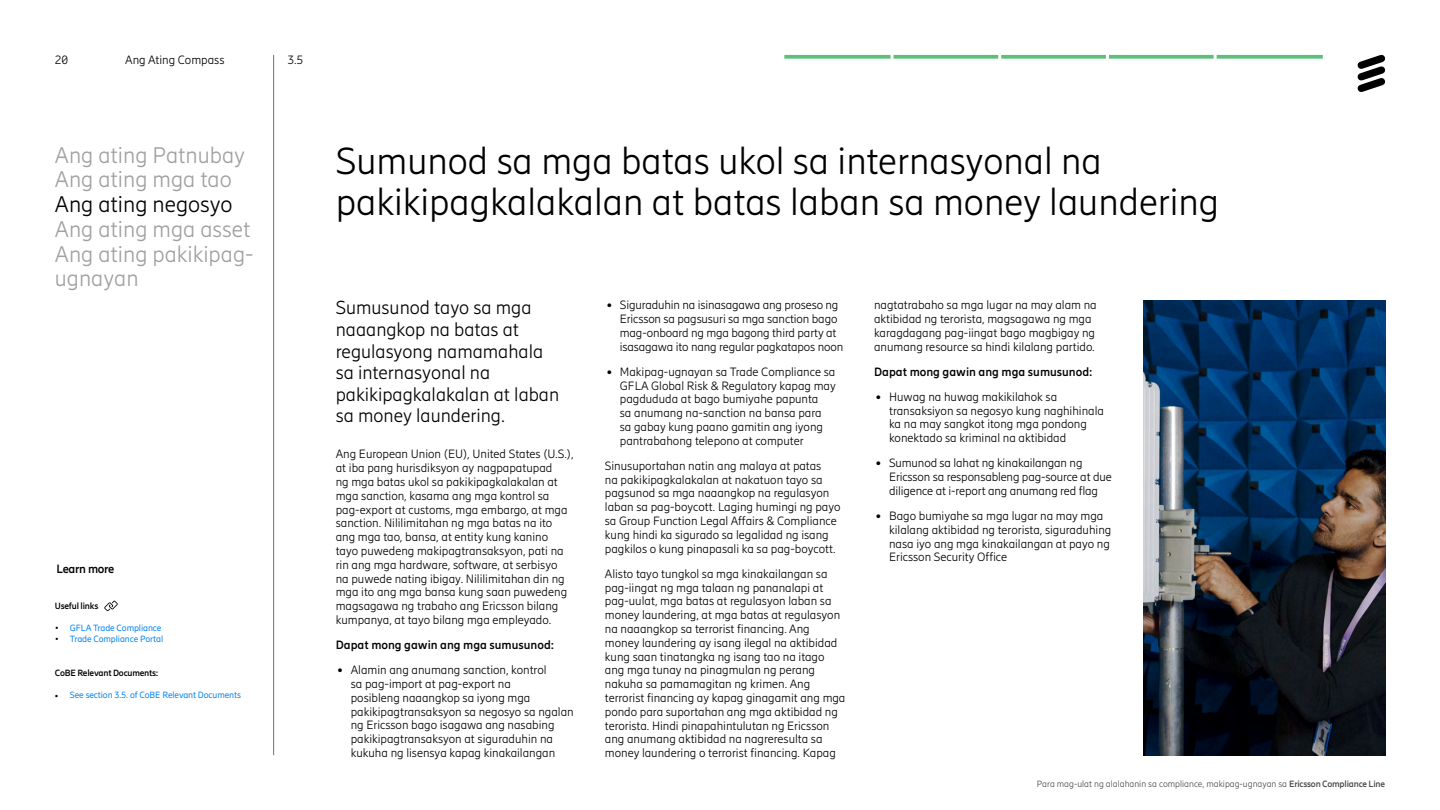
<style>
.page{position:relative;width:1440px;height:810px;background:#fff}
.page>*{position:absolute;margin:0;border:0;box-sizing:border-box;transform-origin:0 0}
.t1{font:300 37.5px/41.2px "Ericsson Hilda";color:#000}
.t2{font:300 22.5px/24.8px "Ericsson Hilda";color:#a0a0a0}
.t3{font:300 22.5px "Ericsson Hilda";color:#000}
.t4{font:300 18.75px/21.6px "Ericsson Hilda";color:#000}
.t5{font:300 12px/13.8px "Ericsson Hilda";color:#000}
.t6{font:700 12px "Ericsson Hilda";color:#000}
.t7{font:700 12px "Ericsson Hilda";letter-spacing:-.025em;color:#000}
.t8{font:9px "Ericsson Hilda";letter-spacing:-.01em;color:#0082f0}
.t9{font:300 9px "Ericsson Hilda";color:#484848}
.t10{font:700 9px "Ericsson Hilda";letter-spacing:-.025em;color:#000}
.s1{color:#000}
.s2{font-family:"Minion Pro";color:#000}
.s3{font-family:"Calibri";font-weight:400}
.s4{font-weight:700}
</style>
<div class="page">
<svg style="left:1358px;top:55px;width:27px;height:37px"></svg>
<svg style="left:784px;top:55px;width:107px;height:4px"></svg>
<svg style="left:894px;top:55px;width:104px;height:4px"></svg>
<svg style="left:1001px;top:55px;width:105px;height:4px"></svg>
<svg style="left:1109px;top:55px;width:105px;height:4px"></svg>
<svg style="left:1217px;top:55px;width:106px;height:4px"></svg>
<hr style="left:273px;top:55px;width:1px;height:700px;background:#727272">
<img style="left:1143px;top:300px;width:242px;height:455px">
<svg style="left:104px;top:601px;width:14px;height:10px"></svg>
<p class="t5" style="left:55px;top:53px;width:15px">20</p>
<p class="t5" style="left:125px;top:53px;width:101px">Ang Ating Compass</p>
<h2 class="t2" style="left:55px;top:143px;width:192px">Ang ating Patnubay<br>Ang ating mga tao</h2>
<h2 class="t3" style="left:55px;top:192px;width:179px">Ang ating negosyo</h2>
<h2 class="t2" style="left:55px;top:217px;width:200px">Ang ating mga asset<br>Ang ating pakikipag&shy;ugnayan</h2>
<p class="t7" style="left:56px;top:562px;width:60px">Learn more</p>
<p class="t10" style="left:55px;top:601px;width:45px">Useful links</p>
<p class="t8" style="left:55px;top:623px;width:108px"><span class="s1">•</span> GFLA Trade Compliance</p>
<p class="t8" style="left:55px;top:633px;width:110px"><span class="s1">•</span> Trade Compliance Portal</p>
<p class="t10" style="left:55px;top:667px;width:105px">CoBE Relevant Documents:</p>
<p class="t8" style="left:55px;top:689px;width:187px"><span class="s2">•</span> See section 3.5. of CoBE Relevant Documents</p>
<p class="t5" style="left:288px;top:53px;width:17px">3.5</p>
<h1 class="t1" style="left:336px;top:141px;width:885px">Sumunod sa mga batas ukol sa internasyonal na pakikipagkalakalan at batas laban sa money laundering</h1>
<h3 class="t4" style="left:336px;top:297px;width:225px">Sumusunod tayo sa mga naaangkop na batas at regulasyong namamahala sa internasyonal na pakikipagkalakalan at laban sa money laundering.</h3>
<p class="t5" style="left:336px;top:448px;width:239px">Ang European Union (EU), United States (U.S.), at iba pang hurisdiksyon ay nagpapatupad<br>ng mga batas ukol sa pakikipagkalakalan at mga sanction, kasama ang mga kontrol sa pag-export at customs, mga embargo, at mga sanction. Nililimitahan ng mga batas na ito ang mga tao, bansa, at entity kung kanino<br>tayo puwedeng makipagtransaksyon, pati na rin ang mga hardware, software, at serbisyo<br>na puwede nating ibigay. Nililimitahan din ng mga ito ang mga bansa kung saan puwedeng magsagawa ng trabaho ang Ericsson bilang kumpanya, at tayo bilang mga empleyado.</p>
<p class="t6" style="left:336px;top:638px;width:220px">Dapat mong gawin ang mga sumusunod:</p>
<p class="t5" style="left:351px;top:663px;width:224px;text-indent:-14px"><span class="s3">•</span> Alamin ang anumang sanction, kontrol<br>sa pag-import at pag-export na<br>posibleng naaangkop sa iyong mga pakikipagtransaksyon sa negosyo sa ngalan ng Ericsson bago isagawa ang nasabing pakikipagtransaksyon at siguraduhin na kukuha ng lisensya kapag kinakailangan</p>
<p class="t5" style="left:620px;top:298px;width:225px;text-indent:-14px"><span class="s3">•</span> Siguraduhin na isinasagawa ang proseso ng Ericsson sa pagsusuri sa mga sanction bago mag-onboard ng mga bagong third party at isasagawa ito nang regular pagkatapos noon</p>
<p class="t5" style="left:620px;top:365px;width:218px;text-indent:-14px"><span class="s3">•</span> Makipag-ugnayan sa Trade Compliance sa GFLA Global Risk &amp; Regulatory kapag may pagdududa at bago bumiyahe papunta<br>sa anumang na-sanction na bansa para sa gabay kung paano gamitin ang iyong pantrabahong telepono at computer</p>
<p class="t5" style="left:605px;top:459px;width:237px">Sinusuportahan natin ang malaya at patas<br>na pakikipagkalakalan at nakatuon tayo sa pagsunod sa mga naaangkop na regulasyon laban sa pag-boycott. Laging humingi ng payo sa Group Function Legal Affairs &amp; Compliance kung hindi ka sigurado sa legalidad ng isang pagkilos o kung pinapasali ka sa pag-boycott.</p>
<p class="t5" style="left:605px;top:567px;width:242px">Alisto tayo tungkol sa mga kinakailangan sa pag-iingat ng mga talaan ng pananalapi at pag-uulat, mga batas at regulasyon laban sa money laundering, at mga batas at regulasyon na naaangkop sa terrorist financing. Ang money laundering ay isang ilegal na aktibidad kung saan tinatangka ng isang tao na itago ang mga tunay na pinagmulan ng perang nakuha sa pamamagitan ng krimen. Ang terrorist financing ay kapag ginagamit ang mga pondo para suportahan ang mga aktibidad ng terorista. Hindi pinapahintulutan ng Ericsson ang anumang aktibidad na nagreresulta sa money laundering o terrorist financing. Kapag</p>
<p class="t5" style="left:874px;top:298px;width:224px">nagtatrabaho sa mga lugar na may alam na aktibidad ng terorista, magsagawa ng mga karagdagang pag-iingat bago magbigay ng anumang resource sa hindi kilalang partido.</p>
<p class="t6" style="left:874px;top:365px;width:220px">Dapat mong gawin ang mga sumusunod:</p>
<p class="t5" style="left:889px;top:390px;width:216px;text-indent:-14px"><span class="s3">•</span> Huwag na huwag makikilahok sa transaksiyon sa negosyo kung naghihinala ka na may sangkot itong mga pondong konektado sa kriminal na aktibidad</p>
<p class="t5" style="left:889px;top:456px;width:224px;text-indent:-14px"><span class="s3">•</span> Sumunod sa lahat ng kinakailangan ng<br>Ericsson sa responsableng pag-source at due diligence at i-report ang anumang red flag</p>
<p class="t5" style="left:889px;top:509px;width:224px;text-indent:-14px"><span class="s3">•</span> Bago bumiyahe sa mga lugar na may mga kilalang aktibidad ng terorista, siguraduhing nasa iyo ang mga kinakailangan at payo ng Ericsson Security Office</p>
<p class="t9" style="left:1037px;top:779px;width:350px">Para mag-ulat ng alalahanin sa compliance, makipag-ugnayan sa <span class="s4">Ericsson Compliance Line</span></p>
</div>
